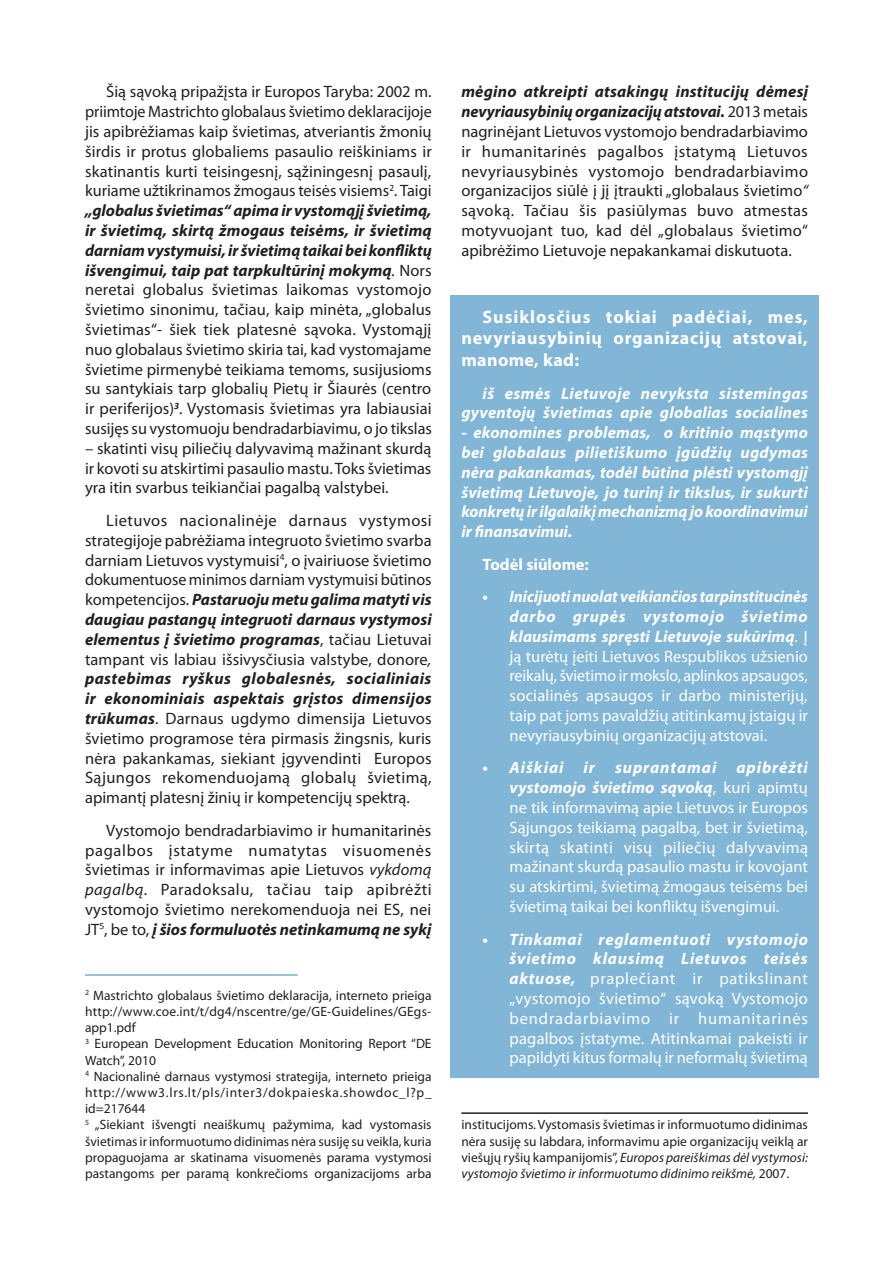
<style>
.page{position:relative;width:893px;height:1263px;background:#fff}
.page>*{position:absolute;margin:0;border:0;box-sizing:border-box;transform-origin:0 0}
.t1{font:700 18px/21.6px "Myriad Pro";letter-spacing:.04em;color:#fff;text-align:justify}
.t2{font:16.5px/19.8px "Myriad Pro";color:#231f20;text-align:justify}
.t3{font:16.5px/19.8px "Myriad Pro";color:#fff;text-align:justify}
.t4{font:italic 700 16.5px/19.8px "Myriad Pro";letter-spacing:.015em;color:#fff;text-align:right}
.t5{font:700 16.5px "Myriad Pro";color:#fff}
.t6{font:13.5px/16.2px "Myriad Pro";color:#231f20}
.s1{font-style:italic}
.s2{font-weight:700;font-style:italic}
</style>
<div class="page">
<div style="left:451px;top:295px;width:368px;height:782px;background:#81b6d7"></div>
<hr style="left:85px;top:974px;width:213px;height:2px;background:#74b0d5">
<hr style="left:461px;top:1112px;width:347px;height:2px;background:#231f20">
<p class="t2" style="left:85px;top:82px;width:348px;text-indent:21px">Šią sąvoką pripažįsta ir Europos Taryba: 2002 m. priimtoje Mastrichto globalaus švietimo deklaracijoje jis apibrėžiamas kaip švietimas, atveriantis žmonių širdis ir protus globaliems pasaulio reiškiniams ir skatinantis kurti teisingesnį, sąžiningesnį pasaulį, kuriame užtikrinamos žmogaus teisės visiems<sup>2</sup><span class="s1">.</span> Taigi <span class="s2">„globalus švietimas“ apima ir vystomąjį švietimą, ir švietimą, skirtą žmogaus teisėms, ir švietimą darniam vystymuisi, ir švietimą taikai bei konfliktų išvengimui, taip pat tarpkultūrinį mokymą</span><span class="s1">.</span> Nors neretai globalus švietimas laikomas vystomojo švietimo sinonimu, tačiau, kaip minėta, „globalus švietimas“- šiek tiek platesnė sąvoka. Vystomąjį nuo globalaus švietimo skiria tai, kad vystomajame švietime pirmenybė teikiama temoms, susijusioms su santykiais tarp globalių Pietų ir Šiaurės (centro ir periferijos)<sup>3</sup>. Vystomasis švietimas yra labiausiai susijęs su vystomuoju bendradarbiavimu, o jo tikslas</p>
<p class="t2" style="left:85px;top:438px;width:348px">– skatinti visų piliečių dalyvavimą mažinant skurdą ir kovoti su atskirtimi pasaulio mastu. Toks švietimas yra itin svarbus teikiančiai pagalbą valstybei.</p>
<p class="t2" style="left:85px;top:510px;width:348px;text-indent:21px">Lietuvos nacionalinėje darnaus vystymosi strategijoje pabrėžiama integruoto švietimo svarba darniam Lietuvos vystymuisi<sup>4</sup>, o įvairiuose švietimo dokumentuose minimos darniam vystymuisi būtinos kompetencijos. <span class="s2">Pastaruoju metu galima matyti vis daugiau pastangų integruoti darnaus vystymosi elementus į švietimo programas</span>, tačiau Lietuvai tampant vis labiau išsivysčiusia valstybe, donore<span class="s1">, </span><span class="s2">pastebimas ryškus globalesnės, socialiniais ir ekonominiais aspektais grįstos dimensijos trūkumas</span>. Darnaus ugdymo dimensija Lietuvos švietimo programose tėra pirmasis žingsnis, kuris nėra pakankamas, siekiant įgyvendinti Europos Sąjungos rekomenduojamą globalų švietimą, apimantį platesnį žinių ir kompetencijų spektrą.</p>
<p class="t2" style="left:85px;top:820px;width:348px;text-indent:21px">Vystomojo bendradarbiavimo ir humanitarinės pagalbos įstatyme numatytas visuomenės švietimas ir informavimas apie Lietuvos <span class="s1">vykdomą pagalbą</span>. Paradoksalu, tačiau taip apibrėžti vystomojo švietimo nerekomenduoja nei ES, nei JT<sup>5</sup>, be to, <span class="s2">į šios formuluotės netinkamumą ne sykį</span></p>
<p class="t6" style="left:85px;top:987px;width:348px"><sup>2</sup> Mastrichto globalaus švietimo deklaracija, interneto prieiga http://www.coe.int/t/dg4/nscentre/ge/GE-Guidelines/GEgs&shy;app1.pdf<br><sup>3</sup> European Development Education Monitoring Report “DE Watch”, 2010<br><sup>4</sup> Nacionalinė darnaus vystymosi strategija, interneto prieiga http://www3.lrs.lt/pls/inter3/dokpaieska.showdoc_l?p_ id=217644<br><sup>5</sup> „Siekiant išvengti neaiškumų pažymima, kad vystomasis švietimas ir informuotumo didinimas nėra susiję su veikla, kuria propaguojama ar skatinama visuomenės parama vystymosi pastangoms per paramą konkrečioms organizacijoms arba</p>
<p class="t2" style="left:461px;top:82px;width:348px"><span class="s2">mėgino atkreipti atsakingų institucijų dėmesį nevyriausybinių organizacijų atstovai.</span> 2013 metais nagrinėjant Lietuvos vystomojo bendradarbiavimo ir humanitarinės pagalbos įstatymą Lietuvos nevyriausybinės vystomojo bendradarbiavimo organizacijos siūlė į jį įtraukti „globalaus švietimo<span class="s1">“ </span>sąvoką. Tačiau šis pasiūlymas buvo atmestas motyvuojant tuo, kad dėl „globalaus švietimo“ apibrėžimo Lietuvoje nepakankamai diskutuota.</p>
<p class="t1" style="left:461px;top:305px;width:348px;text-indent:21px">Susiklosčius tokiai padėčiai, mes, nevyriausybinių organizacijų atstovai, manome, kad:</p>
<p class="t4" style="left:461px;top:383px;width:348px">iš esmės Lietuvoje nevyksta sistemingas gyventojų švietimas apie globalias socialines</p>
<p class="t4" style="left:461px;top:422px;width:348px;text-align:justify">- ekonomines problemas, o kritinio mąstymo bei globalaus pilietiškumo įgūdžių ugdymas nėra pakankamas, todėl būtina plėsti vystomąjį švietimą Lietuvoje, jo turinį ir tikslus, ir sukurti konkretų ir ilgalaikį mechanizmą jo koordinavimui ir finansavimui.</p>
<p class="t5" style="left:483px;top:553px;width:108px">Todėl siūlome:</p>
<p class="t3" style="left:510px;top:587px;width:300px;text-indent:-27px"><span class="s2">• Inicijuoti nuolat veikiančios tarpinstitucinės darbo grupės vystomojo švietimo klausimams spręsti Lietuvoje sukūrimą</span>. Į ją turėtų įeiti Lietuvos Respublikos užsienio reikalų, švietimo ir mokslo, aplinkos apsaugos, socialinės apsaugos ir darbo ministerijų, taip pat joms pavaldžių atitinkamų įstaigų ir nevyriausybinių organizacijų atstovai.</p>
<p class="t3" style="left:510px;top:758px;width:300px;text-indent:-27px"><span class="s2">• Aiškiai ir suprantamai apibrėžti vystomojo švietimo sąvoką</span>, kuri apimtų ne tik informavimą apie Lietuvos ir Europos Sąjungos teikiamą pagalbą, bet ir švietimą, skirtą skatinti visų piliečių dalyvavimą mažinant skurdą pasaulio mastu ir kovojant su atskirtimi, švietimą žmogaus teisėms bei švietimą taikai bei konfliktų išvengimui.</p>
<p class="t3" style="left:510px;top:929px;width:300px;text-indent:-27px"><span class="s2">• Tinkamai reglamentuoti vystomojo švietimo klausimą Lietuvos teisės aktuose,</span> praplečiant ir patikslinant „vystomojo švietimo“ sąvoką Vystomojo bendradarbiavimo ir humanitarinės pagalbos įstatyme. Atitinkamai pakeisti ir papildyti kitus formalų ir neformalų švietimą</p>
<p class="t6" style="left:461px;top:1116px;width:348px;text-align:justify">institucijoms. Vystomasis švietimas ir informuotumo didinimas nėra susiję su labdara, informavimu apie organizacijų veiklą ar viešųjų ryšių kampanijomis”, <span class="s1">Europos pareiškimas dėl vystymosi: vystomojo švietimo ir informuotumo didinimo reikšmė,</span> 2007.</p>
</div>
